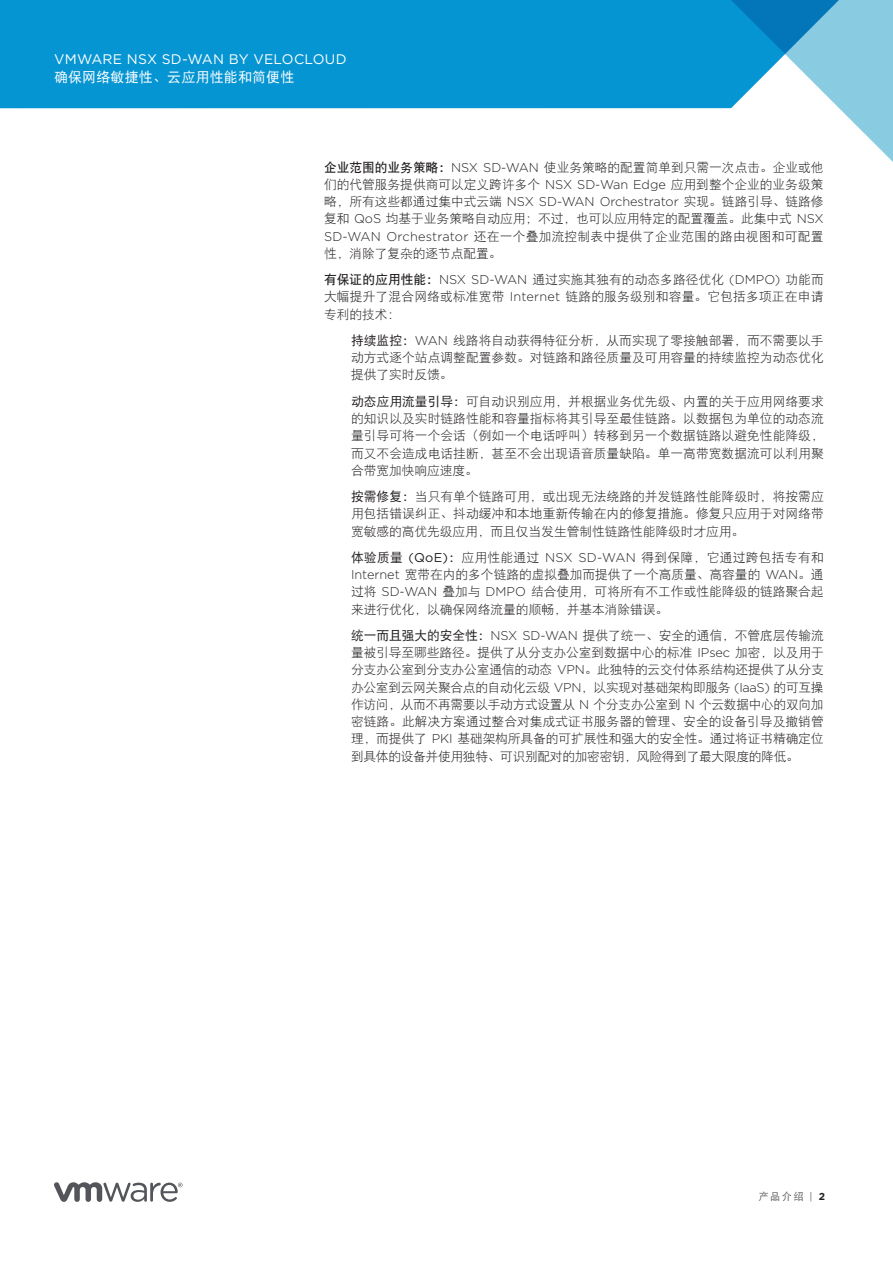
<style>
.page{position:relative;width:893px;height:1263px;background:#fff}
.page>*{position:absolute;margin:0;border:0;box-sizing:border-box;transform-origin:0 0}
.t1{font:13.8px "Gotham";letter-spacing:.02em;color:#fff}
.t2{font:13.8px "DF Hei W5";letter-spacing:.02em;color:#fff}
.t3{font:12.75px/17.2px "DF Hei W3";color:#231f20;text-align:justify}
.t4{font:10.2px "DF Hei W5";color:#636466}
.s1{font-family:"DF Hei W7"}
.s2{font-family:"Gotham";font-weight:300}
.s3{font-family:"DF Hei W5"}
.s4{font-family:"Gotham"}
.s5{font-family:"Gotham";font-weight:700;color:#231f20}
</style>
<div class="page">
<svg style="left:54px;top:1182px;width:129px;height:20px"></svg>
<div style="left:0;top:0;width:718px;height:108px;background:#0695d3"></div>
<svg style="left:718px;top:0;width:175px;height:162px"></svg>
<p class="t1" style="left:54px;top:51px;width:294px">VMWARE NSX SD-WAN BY VELOCLOUD</p>
<p class="t2" style="left:54px;top:70px;width:242px">确保网络敏捷性、云应用性能和简便性</p>
<p class="t3" style="left:324px;top:158px;width:501px"><span class="s1">企业范围的业务策略：</span><span class="s2">NSX SD-WAN</span> 使业务策略的配置简单到只需一次点击。企业或他们的代管服务提供商可以定义跨许多个 <span class="s2">NSX SD-Wan Edge</span> 应用到整个企业的业务级策略，所有这些都通过集中式云端 <span class="s2">NSX SD-WAN Orchestrator</span> 实现。链路引导、链路修复和 <span class="s2">QoS</span> 均基于业务策略自动应用；不过，也可以应用特定的配置覆盖。此集中式 <span class="s2">NSX SD-WAN Orchestrator</span> 还在一个叠加流控制表中提供了企业范围的路由视图和可配置性，消除了复杂的逐节点配置。</p>
<p class="t3" style="left:324px;top:271px;width:501px"><span class="s1">有保证的应用性能：</span><span class="s2">NSX SD-WAN</span> 通过实施其独有的动态多路径优化 <span class="s2">(DMPO)</span> 功能而大幅提升了混合网络或标准宽带 <span class="s2">Internet</span> 链路的服务级别和容量。它包括多项正在申请专利的技术：</p>
<p class="t3" style="left:351px;top:332px;width:474px"><span class="s3">持续监控：</span><span class="s2">WAN</span> 线路将自动获得特征分析，从而实现了零接触部署，而不需要以手动方式逐个站点调整配置参数。对链路和路径质量及可用容量的持续监控为动态优化提供了实时反馈。</p>
<p class="t3" style="left:351px;top:392px;width:474px"><span class="s3">动态应用流量引导：</span>可自动识别应用，并根据业务优先级、内置的关于应用网络要求的知识以及实时链路性能和容量指标将其引导至最佳链路。以数据包为单位的动态流量引导可将一个会话（例如一个电话呼叫）转移到另一个数据链路以避免性能降级，而又不会造成电话挂断，甚至不会出现语音质量缺陷。单一高带宽数据流可以利用聚合带宽加快响应速度。</p>
<p class="t3" style="left:351px;top:488px;width:474px"><span class="s3">按需修复：</span>当只有单个链路可用，或出现无法绕路的并发链路性能降级时，将按需应用包括错误纠正、抖动缓冲和本地重新传输在内的修复措施。修复只应用于对网络带宽敏感的高优先级应用，而且仅当发生管制性链路性能降级时才应用。</p>
<p class="t3" style="left:351px;top:548px;width:474px"><span class="s3">体验质量</span> <span class="s4">(QoE)</span><span class="s3">：</span>应用性能通过 <span class="s2">NSX SD-WAN</span> 得到保障，它通过跨包括专有和<span class="s2">Internet</span> 宽带在内的多个链路的虚拟叠加而提供了一个高质量、高容量的 <span class="s2">WAN</span>。通过将 <span class="s2">SD-WAN</span> 叠加与 <span class="s2">DMPO</span> 结合使用，可将所有不工作或性能降级的链路聚合起来进行优化，以确保网络流量的顺畅，并基本消除错误。</p>
<p class="t3" style="left:351px;top:626px;width:474px"><span class="s3">统一而且强大的安全性：</span><span class="s2">NSX SD-WAN</span> 提供了统一、安全的通信，不管底层传输流量被引导至哪些路径。提供了从分支办公室到数据中心的标准 <span class="s2">IPsec</span> 加密，以及用于分支办公室到分支办公室通信的动态 <span class="s2">VPN</span>。此独特的云交付体系结构还提供了从分支办公室到云网关聚合点的自动化云级 <span class="s2">VPN</span>，以实现对基础架构即服务 <span class="s2">(IaaS)</span> 的可互操作访问，从而不再需要以手动方式设置从 <span class="s2">N</span> 个分支办公室到 <span class="s2">N</span> 个云数据中心的双向加密链路。此解决方案通过整合对集成式证书服务器的管理、安全的设备引导及撤销管理，而提供了 <span class="s2">PKI</span> 基础架构所具备的可扩展性和强大的安全性。通过将证书精确定位到具体的设备并使用独特、可识别配对的加密密钥，风险得到了最大限度的降低。</p>
<p class="t4" style="left:758px;top:1191px;width:68px">产品介绍 <span class="s4">|</span> <span class="s5">2</span></p>
</div>
